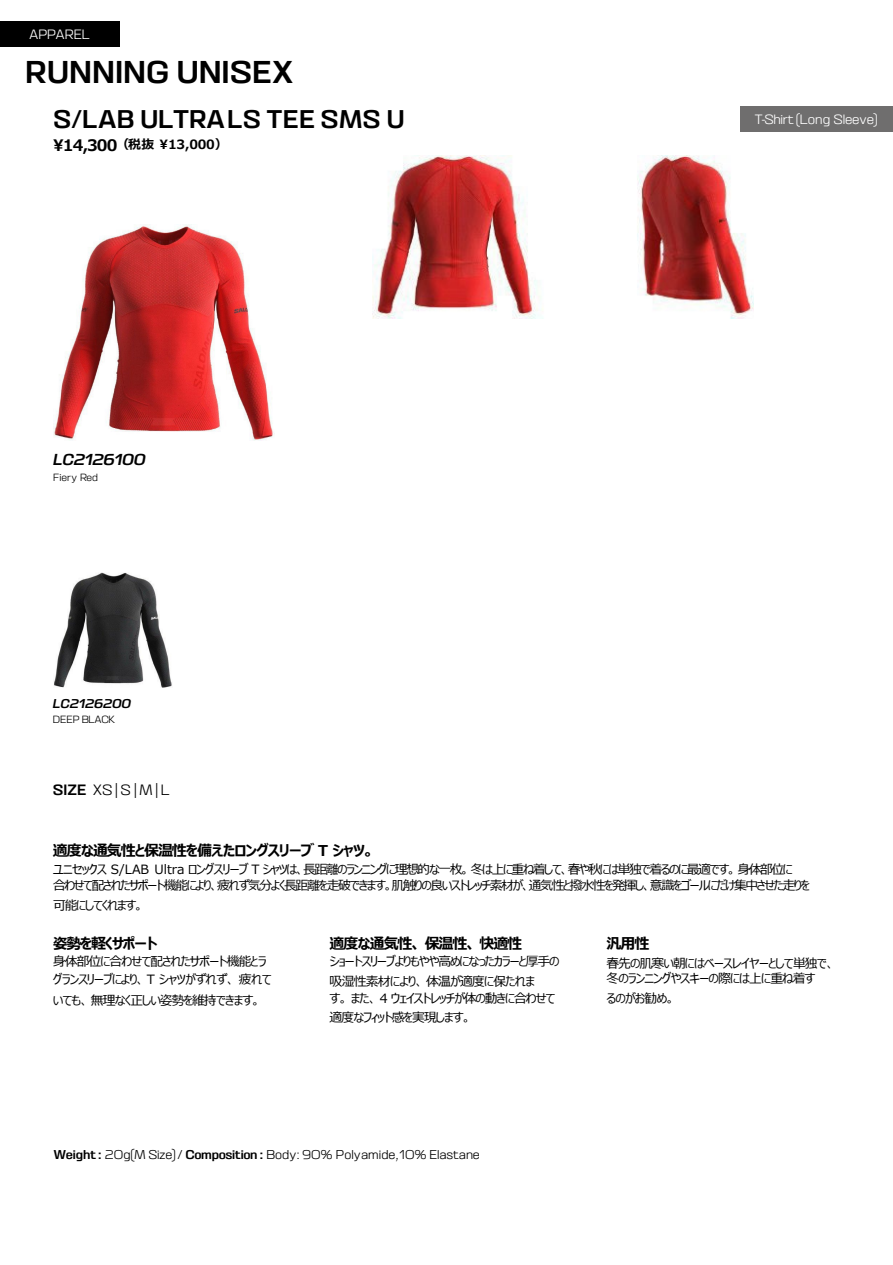
<style>
.page{position:relative;width:893px;height:1265px;background:#fff}
.page>*{position:absolute;margin:0;border:0;box-sizing:border-box;transform-origin:0 0}
.t1{font:31.5px "SALOMON Sans 200 Reg";color:#000}
.t2{font:25.5px "SALOMON Sans 200 Reg";color:#000}
.t3{font:15.9px "SALOMON Sans 200 Reg Slant";letter-spacing:-.02em;color:#000}
.t4{font:700 15px "Meiryo UI";letter-spacing:-.07em;color:#000}
.t5{font:300 15px "SALOMON Sans 200";color:#000}
.t6{font:300 13.5px "SALOMON Sans 200";letter-spacing:-.015em;color:#fff}
.t7{font:12.75px/15.3px "Meiryo UI";letter-spacing:-.085em;color:#000}
.t8{font:12.75px "Meiryo UI";letter-spacing:-.11em;color:#000}
.t9{font:300 12.75px "SALOMON Sans 200";color:#000}
.t10{font:12.75px "Meiryo UI";letter-spacing:-.065em;color:#000}
.t11{font:12.75px "Meiryo UI";letter-spacing:-.055em;color:#000}
.t12{font:700 12.75px "Meiryo UI";letter-spacing:-.015em;color:#000}
.t13{font:12.75px "SALOMON Sans 200 Reg Slant";letter-spacing:-.015em;color:#000}
.t14{font:300 10.5px "SALOMON Sans 200";letter-spacing:-.02em;color:#000}
.t15{font:300 10.5px "SALOMON Sans 200";color:#000}
.s1{font-size:15.9px}
.s2{font-family:"SALOMON Sans 200 Reg";font-weight:400}
</style>
<div class="page">
<div style="left:0;top:21px;width:119px;height:26px;background:#000"></div>
<div style="left:740px;top:106px;width:152px;height:26px;background:#6f6e6e"></div>
<img style="left:54px;top:572px;width:118px;height:115px">
<img style="left:53px;top:224px;width:220px;height:216px">
<img style="left:372px;top:155px;width:381px;height:163px">
<p class="t6" style="left:29px;top:26px;width:62px">APPAREL</p>
<p class="t1" style="left:25px;top:54px;width:270px">RUNNING UNISEX</p>
<p class="t2" style="left:53px;top:105px;width:353px">S/LAB ULTRALS TEE SMS U</p>
<p class="t12" style="left:53px;top:136px;width:176px"><span class="s1">¥14,300</span>（税抜 ¥13,000）</p>
<p class="t3" style="left:53px;top:450px;width:94px">LC2126100</p>
<p class="t15" style="left:53px;top:471px;width:46px">Fiery Red</p>
<p class="t13" style="left:53px;top:696px;width:79px">LC2126200</p>
<p class="t14" style="left:53px;top:713px;width:64px">DEEP BLACK</p>
<p class="t5" style="left:53px;top:781px;width:118px"><span class="s2">SIZE</span> XS|S|M|L</p>
<p class="t6" style="left:754px;top:111px;width:125px">T-Shirt (Long Sleeve)</p>
<p class="t4" style="left:53px;top:840px;width:322px">適度な通気性と保温性を備えたロングスリーブ T シャツ。</p>
<p class="t8" style="left:53px;top:860px;width:741px">ユニセックス S/LAB Ultra ロングスリーブ T シャツは、長距離のランニングに理想的な一枚。冬は上に重ね着して、春や秋には単独で着るのに最適です。身体部位に</p>
<p class="t8" style="left:53px;top:877px;width:758px">合わせて配されたサポート機能により、疲れず気分よく長距離を走破できます。肌触りの良いストレッチ素材が、通気性と撥水性を発揮し、意識をゴールにだけ集中させた走りを</p>
<p class="t7" style="left:53px;top:898px;width:92px">可能にしてくれます。</p>
<p class="t4" style="left:53px;top:932px;width:106px">姿勢を軽くサポート</p>
<p class="t7" style="left:53px;top:954px;width:215px">身体部位に合わせて配されたサポート機能とラ</p>
<p class="t10" style="left:53px;top:970px;width:220px">グランスリーブにより、 T シャツがずれず、疲れて</p>
<p class="t7" style="left:53px;top:993px;width:209px">いても、無理なく正しい姿勢を維持できます。</p>
<p class="t4" style="left:329px;top:932px;width:194px">適度な通気性、保温性、快適性</p>
<p class="t7" style="left:329px;top:954px;width:231px">ショートスリーブよりもやや高めになったカラーと厚手の</p>
<p class="t11" style="left:329px;top:972px;width:207px">吸湿性素材により、体温が適度に保たれま</p>
<p class="t7" style="left:329px;top:991px;width:227px">す。また、 4 ウェイストレッチが体の動きに合わせて</p>
<p class="t7" style="left:329px;top:1010px;width:143px">適度なフィット感を実現します。</p>
<p class="t4" style="left:606px;top:932px;width:45px">汎用性</p>
<p class="t7" style="left:606px;top:956px;width:230px">春先の肌寒い朝にはベースレイヤーとして単独で、冬のランニングやスキーの際には上に重ね着す</p>
<p class="t7" style="left:606px;top:991px;width:70px">るのがお勧め。</p>
<p class="t9" style="left:53px;top:1147px;width:428px"><span class="s2">Weight :</span> 20g(M Size)/ <span class="s2">Composition :</span> Body: 90% Polyamide,10% Elastane</p>
</div>
